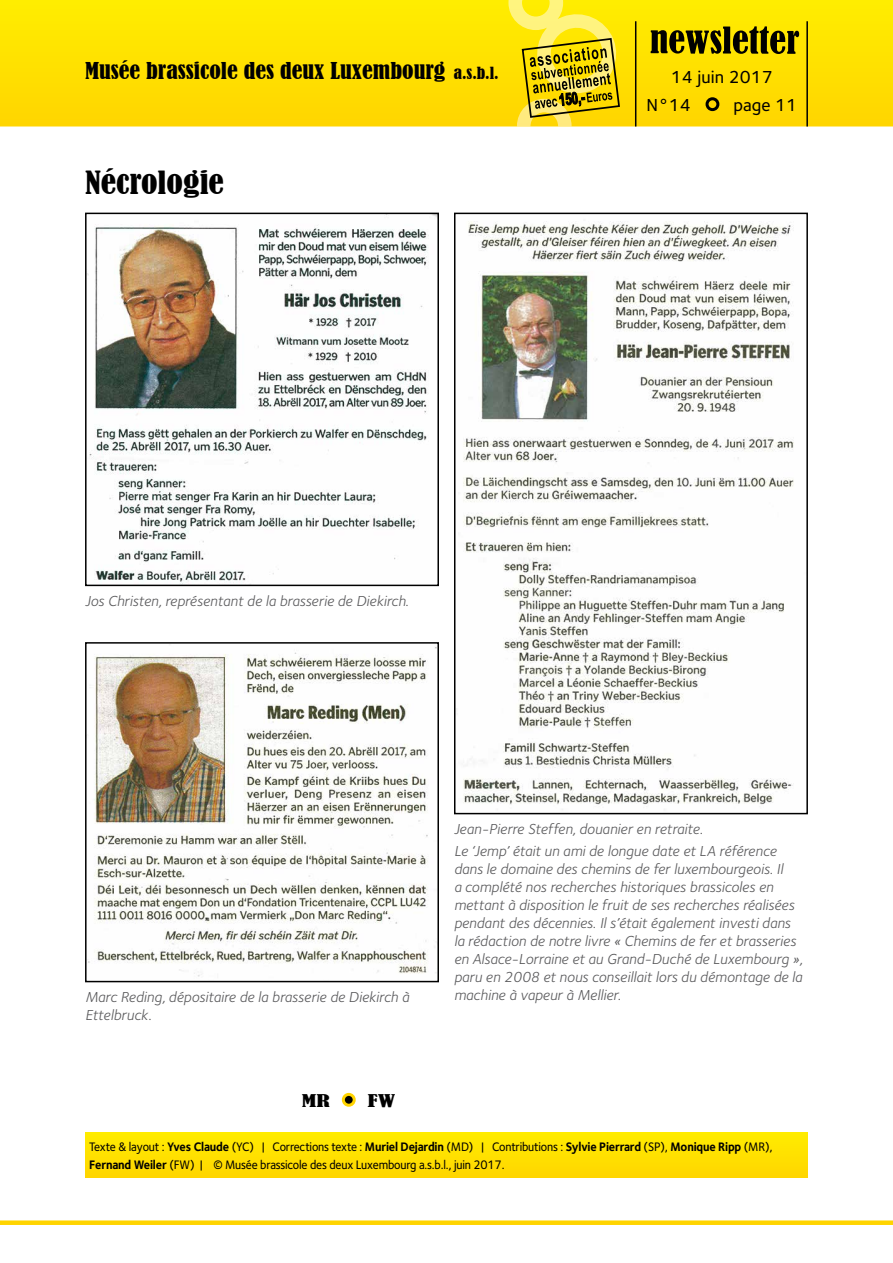
<style>
.page{position:relative;width:893px;height:1263px;background:#fff}
.page>*{position:absolute;margin:0;border:0;box-sizing:border-box;transform-origin:0 0}
.t1{font:condensed 30px "Bernard";color:#000;scale:1.15 1}
.t2{font:condensed 21.75px "Bernard";color:#000;scale:1.1 1}
.t3{font:18px/28.5px "Foundry Sterling Medium CE";color:#000}
.t4{font:condensed 16.5px "Bernard";color:#000;scale:1.5 1}
.t5{font:15px/18px "Foundry Sterling Book Italic CE";color:#58585a}
.t6{font:12.75px/18px "Foundry Sterling Medium CE";letter-spacing:-.015em;color:#000;scale:.93 1}
.s1{font-size:15.75px}
.s2{font-family:"Foundry Sterling Bold CE"}
</style>
<div class="page">
<svg style="left:0;top:0;width:893px;height:126px;background:#ffe100"></svg>
<svg style="left:651px;top:26px;width:148px;height:28px;background:#7d7000"></svg>
<div style="left:707px;top:99px;width:11px;height:11px;background:#ffd400;border-radius:50%"></div>
<div style="left:706px;top:97px;width:13px;height:14px;border:3px solid #000;border-radius:50%"></div>
<div style="left:0;top:1220px;width:893px;height:5px;background:#ffd400"></div>
<hr style="left:806px;top:21px;width:2px;height:105px;background:#000">
<svg style="left:453px;top:66px;width:46px;height:14px"></svg>
<svg style="left:508px;top:0;width:129px;height:126px;background:#ddc71e"></svg>
<div style="left:85px;top:1132px;width:723px;height:46px;background:#ffe100"></div>
<img style="left:88px;top:216px;width:348px;height:367px">
<div style="left:85px;top:213px;width:354px;height:373px;border:2px solid #000"></div>
<div style="left:343px;top:1094px;width:11px;height:11px;background:#000;border-radius:50%"></div>
<div style="left:342px;top:1093px;width:14px;height:14px;border:3px solid #ffd400;border-radius:50%"></div>
<img style="left:88px;top:647px;width:348px;height:330px">
<div style="left:85px;top:642px;width:354px;height:340px;border:2px solid #000"></div>
<img style="left:463px;top:221px;width:331px;height:589px">
<div style="left:454px;top:213px;width:354px;height:601px;border:2px solid #000"></div>
<h2 class="t2" style="left:85px;top:58px;width:378px">Musée brassicole des deux Luxembourg <span class="s1">a.s.b.l.</span></h2>
<h1 class="t1" style="left:85px;top:165px;width:122px">Nécrologie</h1>
<p class="t3" style="left:646px;top:63px;width:128px;text-indent:25px">14 juin 2017<br>N°14</p>
<p class="t3" style="left:733px;top:91px;width:65px">page 11</p>
<p class="t5" style="left:85px;top:592px;width:325px">Jos Christen, représentant de la brasserie de Diekirch.</p>
<p class="t5" style="left:85px;top:988px;width:326px">Marc Reding, dépositaire de la brasserie de Diekirch à<br>Ettelbruck.</p>
<p class="t4" style="left:302px;top:1091px;width:20px">MR</p>
<p class="t4" style="left:368px;top:1091px;width:20px">FW</p>
<p class="t5" style="left:454px;top:818px;width:324px;line-height:22.2px">Jean-Pierre Steffen, douanier en retraite.<br>Le ‘Jemp’ était un ami de longue date et LA référence</p>
<p class="t5" style="left:454px;top:860px;width:350px">dans le domaine des chemins de fer luxembourgeois. Il<br>a complété nos recherches historiques brassicoles en mettant à disposition le fruit de ses recherches réalisées pendant des décennies. Il s’était également investi dans la rédaction de notre livre « Chemins de fer et brasseries en Alsace-Lorraine et au Grand-Duché de Luxembourg », paru en 2008 et nous conseillait lors du démontage de la machine à vapeur à Mellier.</p>
<p class="t6" style="left:89px;top:1138px;width:736px">Texte &amp; layout : <span class="s2">Yves Claude</span> (YC) | Corrections texte : <span class="s2">Muriel Dejardin</span> (MD) | Contributions : <span class="s2">Sylvie Pierrard</span> (SP), <span class="s2">Monique Ripp</span> (MR),<br><span class="s2">Fernand Weiler</span> (FW) | © Musée brassicole des deux Luxembourg a.s.b.l., juin 2017.</p>
</div>
